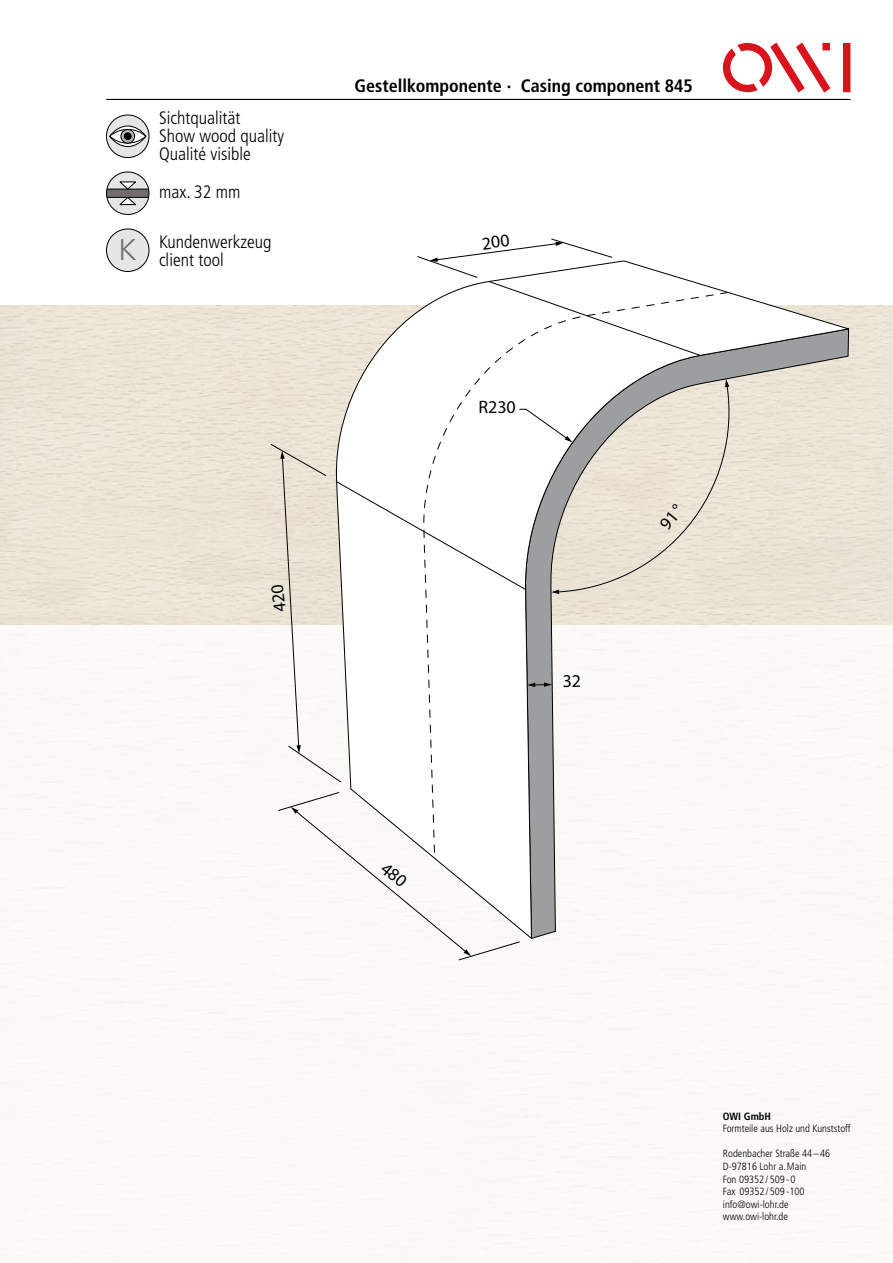
<style>
.page{position:relative;width:893px;height:1263px;background:#fff}
.page>*{position:absolute;margin:0;border:0;box-sizing:border-box;transform-origin:0 0}
.t1{font:300 condensed 18px/18px "Frutiger LT Std";color:#000}
.t2{font:700 condensed 18px "Frutiger";color:#000}
.t3{font:18px "Frutiger";color:#000204}
.t4{font:300 condensed 10.5px/12.6px "Frutiger LT Std";color:#000}
.t5{font:700 condensed 10.5px "Frutiger LT Std";color:#000}
.s1{font-family:"Frutiger LT Std"}
</style>
<div class="page">
<div style="left:106px;top:229px;width:43px;height:42px;background:#e6e6e6;border-radius:50%"></div>
<div style="left:106px;top:229px;width:43px;height:43px;border:1px solid #000;border-radius:50%"></div>
<svg style="left:723px;top:43px;width:127px;height:50px"></svg>
<hr style="left:106px;top:99px;width:744px;height:1px;background:#000">
<div style="left:106px;top:115px;width:43px;height:43px;background:#e6e6e6;border-radius:50%"></div>
<div style="left:106px;top:115px;width:43px;height:43px;border:1px solid #000;border-radius:50%"></div>
<svg style="left:110px;top:126px;width:36px;height:20px"></svg>
<div style="left:109px;top:126px;width:37px;height:21px;border:1px solid #000;border-radius:50%"></div>
<svg style="left:110px;top:129px;width:36px;height:14px"></svg>
<div style="left:109px;top:129px;width:37px;height:14px;border:1px solid #000;border-radius:50%"></div>
<svg style="left:121px;top:129px;width:14px;height:14px"></svg>
<div style="left:121px;top:129px;width:14px;height:14px;border:1px solid #000;border-radius:50%"></div>
<div style="left:124px;top:133px;width:7px;height:7px;background:#000;border-radius:50%"></div>
<div style="left:124px;top:133px;width:7px;height:7px;border:1px solid #000;border-radius:50%"></div>
<svg style="left:106px;top:172px;width:43px;height:42px"></svg>
<div style="left:106px;top:172px;width:43px;height:43px;border:1px solid #000;border-radius:50%"></div>
<svg style="left:106px;top:182px;width:43px;height:23px"></svg>
<svg style="left:336px;top:283px;width:514px;height:656px"></svg>
<svg style="left:423px;top:292px;width:305px;height:567px"></svg>
<svg style="left:278px;top:792px;width:242px;height:169px"></svg>
<svg style="left:270px;top:379px;width:464px;height:404px"></svg>
<svg style="left:417px;top:238px;width:284px;height:118px"></svg>
<h1 class="t1" style="left:159px;top:109px;width:127px">Sichtqualität<br>Show wood quality<br>Qualité visible</h1>
<h1 class="t1" style="left:159px;top:183px;width:83px">max. 32 mm</h1>
<h1 class="t1" style="left:118px;top:233px;width:154px;text-indent:41px">Kundenwerkzeug<br><sup>K</sup> client tool</h1>
<h1 class="t2" style="left:354px;top:75px;width:340px">Gestellkomponente <span class="s1">·</span> Casing component <span class="s1">845</span></h1>
<h1 class="t3" style="left:478px;top:397px;width:39px">R230</h1>
<p class="t5" style="left:723px;top:1110px;width:50px">OWI GmbH</p>
<p class="t4" style="left:723px;top:1122px;width:129px">Formteile aus Holz und Kunststoff</p>
<p class="t4" style="left:723px;top:1148px;width:109px">Rodenbacher Straße 44 –46<br>D-97816 Lohr a.Main<br>Fon 09352 / 509 - 0<br>Fax 09352 / 509 -100 info@owi-lohr.de www.owi-lohr.de</p>
</div>
